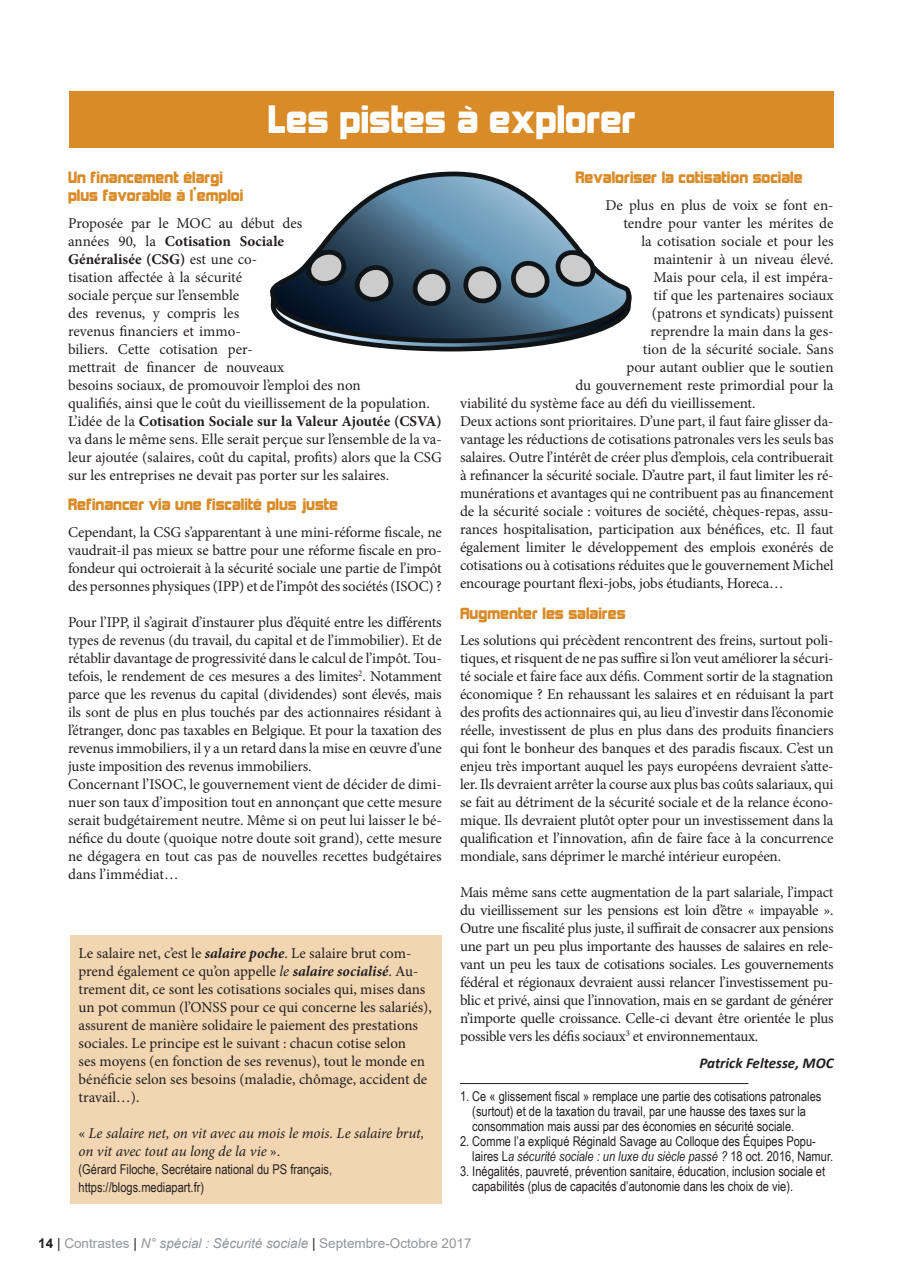
<style>
.page{position:relative;width:902px;height:1272px;background:#fff}
.page>*{position:absolute;margin:0;border:0;box-sizing:border-box;transform-origin:0 0}
.ST{font:36px "Kimberley";color:#fff}
.t1{font:15px/18px "Minion Pro";letter-spacing:-.005em;color:#231f20;text-align:justify}
.ST-2{font:15px/18px "Kimberley";color:#d98b28}
.t2{font:italic 15px/18px "Minion Pro";letter-spacing:-.01em;color:#231f20}
.Signature{font:italic 700 15px "Calibri";color:#231f20}
.NBP1{font:13.5px/15px "Arial Narrow";color:#231f20}
.NBP2{font:13.5px/15px "Arial Narrow";color:#231f20}
.t3{font:13.5px "Arial";color:#939598}
.s1{font-weight:700}
.s2{font-weight:700;font-style:italic}
.s3{font-style:italic}
.s4{font-style:normal}
.s5{font-weight:700;color:#231f20}
.s6{color:#231f20}
</style>
<div class="page">
<hr style="left:460px;top:1083px;width:288px;height:1px;background:#231f20">
<div style="left:70px;top:935px;width:371px;height:268px;background:#f2d6b2"></div>
<div style="left:70px;top:91px;width:763px;height:56px;background:#d98b28"></div>
<svg style="left:320px;top:171px;width:258px;height:74px"></svg>
<svg style="left:270px;top:245px;width:362px;height:106px"></svg>
<p class="ST" style="left:268px;top:99px;width:370px">Les pistes à explorer</p>
<p class="ST-2" style="left:68px;top:169px;width:177px">Un financement élargi plus favorable à l’emploi</p>
<p class="t1" style="left:68px;top:214px;width:363px;text-align:left">Proposée par le MOC au début des<br>années 90, la <span class="s1">Cotisation Sociale<br>Généralisée (CSG)</span> est une co-<br>tisation affectée à la sécurité<br>sociale perçue sur l’ensemble<br>des revenus, y compris les<br>revenus financiers et immo-<br>biliers. Cette cotisation per-<br>mettrait de financer de nouveaux<br>besoins sociaux, de promouvoir l’emploi des non<br>qualifiés, ainsi que le coût du vieillissement de la population.</p>
<p class="t1" style="left:68px;top:412px;width:375px">L’idée de la <span class="s1">Cotisation Sociale sur la Valeur Ajoutée (CSVA) </span>va dans le même sens. Elle serait perçue sur l’ensemble de la va&shy;leur ajoutée (salaires, coût du capital, profits) alors que la CSG sur les entreprises ne devait pas porter sur les salaires.</p>
<p class="ST-2" style="left:68px;top:496px;width:271px">Refinancer via une fiscalité plus juste</p>
<p class="t1" style="left:68px;top:523px;width:375px">Cependant, la CSG s’apparentant à une mini-réforme fiscale, ne vaudrait-il pas mieux se battre pour une réforme fiscale en pro&shy;fondeur qui octroierait à la sécurité sociale une partie de l’impôt des personnes physiques (IPP) et de l’impôt des sociétés (ISOC) ?</p>
<p class="t1" style="left:68px;top:613px;width:375px">Pour l’IPP, il s’agirait d’instaurer plus d’équité entre les différents types de revenus (du travail, du capital et de l’immobilier). Et de rétablir davantage de progressivité dans le calcul de l’impôt. Tou&shy;tefois, le rendement de ces mesures a des limites<sup>2</sup>. Notamment parce que les revenus du capital (dividendes) sont élevés, mais ils sont de plus en plus touchés par des actionnaires résidant à l’étranger, donc pas taxables en Belgique. Et pour la taxation des revenus immobiliers, il y a un retard dans la mise en œuvre d’une juste imposition des revenus immobiliers.</p>
<p class="t1" style="left:68px;top:775px;width:375px">Concernant l’ISOC, le gouvernement vient de décider de dimi&shy;nuer son taux d’imposition tout en annonçant que cette mesure serait budgétairement neutre. Même si on peut lui laisser le bé&shy;néfice du doute (quoique notre doute soit grand), cette mesure ne dégagera en tout cas pas de nouvelles recettes budgétaires dans l’immédiat…</p>
<p class="t1" style="left:78px;top:944px;width:355px;text-align:left">Le salaire net, c’est le <span class="s2">salaire poche</span>. Le salaire brut com&shy;prend également ce qu’on appelle <span class="s3">le</span> <span class="s2">salaire socialisé</span>. Au&shy;trement dit, ce sont les cotisations sociales qui, mises dans un pot commun (l’ONSS pour ce qui concerne les salariés), assurent de manière solidaire le paiement des prestations sociales. Le principe est le suivant : chacun cotise selon<br>ses moyens (en fonction de ses revenus), tout le monde en bénéficie selon ses besoins (maladie, chômage, accident de travail…).</p>
<p class="t2" style="left:78px;top:1124px;width:347px"><span class="s4">«</span> Le salaire net, on vit avec au mois le mois. Le salaire brut, on vit avec tout au long de la vie <span class="s4">».</span></p>
<p class="NBP1" style="left:78px;top:1160px;width:255px;line-height:18px">(Gérard Filoche, Secrétaire national du PS français, https://blogs.mediapart.fr)</p>
<p class="ST-2" style="left:575px;top:169px;width:229px">Revaloriser la cotisation sociale</p>
<p class="t1" style="left:605px;top:196px;width:230px">De plus en plus de voix se font en-</p>
<p class="t1" style="left:623px;top:214px;width:211px">tendre pour vanter les mérites de</p>
<p class="t1" style="left:641px;top:232px;width:194px">la cotisation sociale et pour les</p>
<p class="t1" style="left:653px;top:250px;width:181px">maintenir à un niveau élevé.</p>
<p class="t1" style="left:653px;top:268px;width:182px">Mais pour cela, il est impéra-</p>
<p class="t1" style="left:653px;top:286px;width:181px">tif que les partenaires sociaux</p>
<p class="t1" style="left:652px;top:304px;width:183px">(patrons et syndicats) puissent</p>
<p class="t1" style="left:650px;top:322px;width:185px">reprendre la main dans la ges-</p>
<p class="t1" style="left:643px;top:340px;width:192px">tion de la sécurité sociale. Sans</p>
<p class="t1" style="left:626px;top:358px;width:208px">pour autant oublier que le soutien</p>
<p class="t1" style="left:575px;top:376px;width:259px">du gouvernement reste primordial pour la</p>
<p class="t1" style="left:460px;top:394px;width:297px">viabilité du système face au défi du vieillissement.</p>
<p class="t1" style="left:460px;top:412px;width:375px">Deux actions sont prioritaires. D’une part, il faut faire glisser da&shy;vantage les réductions de cotisations patronales vers les seuls bas salaires. Outre l’intérêt de créer plus d’emplois, cela contribuerait à refinancer la sécurité sociale. D’autre part, il faut limiter les ré&shy;munérations et avantages qui ne contribuent pas au financement de la sécurité sociale : voitures de société, chèques-repas, assu&shy;rances hospitalisation, participation aux bénéfices, etc. Il faut également limiter le développement des emplois exonérés de cotisations ou à cotisations réduites que le gouvernement Michel encourage pourtant flexi-jobs, jobs étudiants, Horeca…</p>
<p class="ST-2" style="left:460px;top:604px;width:167px">Augmenter les salaires</p>
<p class="t1" style="left:460px;top:631px;width:375px">Les solutions qui précèdent rencontrent des freins, surtout poli&shy;tiques, et risquent de ne pas suffire si l’on veut améliorer la sécuri&shy;té sociale et faire face aux défis. Comment sortir de la stagnation économique ? En rehaussant les salaires et en réduisant la part des profits des actionnaires qui, au lieu d’investir dans l’économie réelle, investissent de plus en plus dans des produits financiers qui font le bonheur des banques et des paradis fiscaux. C’est un enjeu très important auquel les pays européens devraient s’atte&shy;ler. Ils devraient arrêter la course aux plus bas coûts salariaux, qui se fait au détriment de la sécurité sociale et de la relance écono&shy;mique. Ils devraient plutôt opter pour un investissement dans la qualification et l’innovation, afin de faire face à la concurrence mondiale, sans déprimer le marché intérieur européen.</p>
<p class="t1" style="left:460px;top:883px;width:375px">Mais même sans cette augmentation de la part salariale, l’impact du vieillissement sur les pensions est loin d’être « impayable ».<br>Outre une fiscalité plus juste, il suffirait de consacrer aux pensions une part un peu plus importante des hausses de salaires en rele&shy;vant un peu les taux de cotisations sociales. Les gouvernements fédéral et régionaux devraient aussi relancer l’investissement pu&shy;blic et privé, ainsi que l’innovation, mais en se gardant de générer n’importe quelle croissance. Celle-ci devant être orientée le plus possible vers les défis sociaux<sup>3</sup> et environnementaux.</p>
<p class="Signature" style="left:699px;top:1052px;width:136px">Patrick Feltesse, MOC</p>
<p class="NBP1" style="left:472px;top:1087px;width:350px;text-indent:-12px">1. Ce « glissement fiscal » remplace une partie des cotisations patronales (surtout) et de la taxation du travail, par une hausse des taxes sur la consommation mais aussi par des économies en sécurité sociale.</p>
<p class="NBP2" style="left:472px;top:1132px;width:362px;text-indent:-12px">2. Comme l’a expliqué Réginald Savage au Colloque des Équipes Popu&shy;laires L<span class="s3">a sécurité sociale : un luxe du siècle passé ?</span> 18 oct. 2016, Namur.</p>
<p class="NBP2" style="left:472px;top:1162px;width:354px;text-indent:-12px">3. Inégalités, pauvreté, prévention sanitaire, éducation, inclusion sociale et capabilités (plus de capacités d’autonomie dans les choix de vie).</p>
<p class="t3" style="left:38px;top:1233px;width:435px"><span class="s5">14</span> <span class="s6">|</span> Contrastes <span class="s6">|</span> <span class="s3">N° spécial : Sécurité sociale</span> <span class="s6">|</span> Septembre-Octobre 2017</p>
</div>
